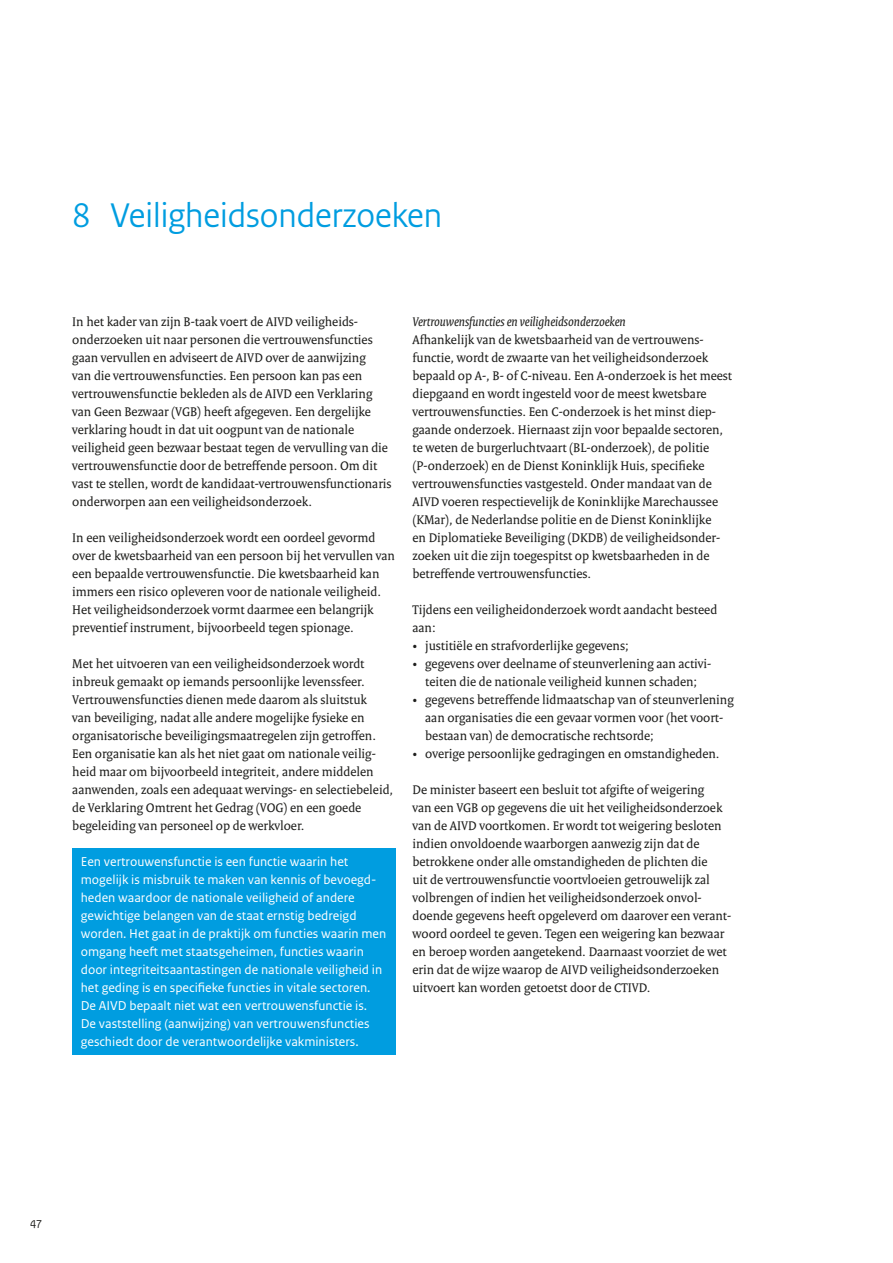
<style>
.page{position:relative;width:893px;height:1263px;background:#fff}
.page>*{position:absolute;margin:0;border:0;box-sizing:border-box;transform-origin:0 0}
.t1{font:36px "Rijksoverheid Sans Heading";color:#009de0}
.t2{font:13.5px/18px "Rijksoverheid Serif";color:#1e1e1c}
.t3{font:13.5px/18px "Rijksoverheid Sans Text";color:#fff}
.t4{font:italic 13.5px "Rijksoverheid Serif";color:#1e1e1c}
.t5{font:12px "Rijksoverheid Sans Text";color:#1e1e1c}
</style>
<div class="page">
<div style="left:72px;top:848px;width:323px;height:206px;background:#009de0"></div>
<h1 class="t1" style="left:72px;top:194px;width:371px">8 Veiligheidsonderzoeken</h1>
<p class="t2" style="left:72px;top:312px;width:321px">In het kader van zijn B-taak voert de AIVD veiligheids&shy;onderzoeken uit naar personen die vertrouwensfuncties gaan vervullen en adviseert de AIVD over de aanwijzing<br>van die vertrouwensfuncties. Een persoon kan pas een vertrouwensfunctie bekleden als de AIVD een Verklaring van Geen Bezwaar (VGB) heeft afgegeven. Een dergelijke verklaring houdt in dat uit oogpunt van de nationale veiligheid geen bezwaar bestaat tegen de vervulling van die vertrouwensfunctie door de betreffende persoon. Om dit vast te stellen, wordt de kandidaat-vertrouwensfunctionaris onderworpen aan een veiligheidsonderzoek.</p>
<p class="t2" style="left:72px;top:528px;width:324px">In een veiligheidsonderzoek wordt een oordeel gevormd over de kwetsbaarheid van een persoon bij het vervullen van een bepaalde vertrouwensfunctie. Die kwetsbaarheid kan immers een risico opleveren voor de nationale veiligheid.<br>Het veiligheidsonderzoek vormt daarmee een belangrijk preventief instrument, bijvoorbeeld tegen spionage.</p>
<p class="t2" style="left:72px;top:654px;width:323px">Met het uitvoeren van een veiligheidsonderzoek wordt inbreuk gemaakt op iemands persoonlijke levenssfeer.<br>Vertrouwensfuncties dienen mede daarom als sluitstuk<br>van beveiliging, nadat alle andere mogelijke fysieke en organisatorische beveiligingsmaatregelen zijn getroffen.<br>Een organisatie kan als het niet gaat om nationale veilig&shy;heid maar om bijvoorbeeld integriteit, andere middelen aanwenden, zoals een adequaat wervings- en selectiebeleid, de Verklaring Omtrent het Gedrag (VOG) en een goede begeleiding van personeel op de werkvloer.</p>
<p class="t3" style="left:81px;top:853px;width:307px">Een vertrouwensfunctie is een functie waarin het mogelijk is misbruik te maken van kennis of bevoegd&shy;heden waardoor de nationale veiligheid of andere gewichtige belangen van de staat ernstig bedreigd worden. Het gaat in de praktijk om functies waarin men omgang heeft met staatsgeheimen, functies waarin door integriteitsaantastingen de nationale veiligheid in het geding is en specifieke functies in vitale sectoren.<br>De AIVD bepaalt niet wat een vertrouwensfunctie is.<br>De vaststelling (aanwijzing) van vertrouwensfuncties geschiedt door de verantwoordelijke vakministers.</p>
<p class="t4" style="left:412px;top:313px;width:215px">Vertrouwensfuncties en veiligheidsonderzoeken</p>
<p class="t2" style="left:412px;top:330px;width:321px">Afhankelijk van de kwetsbaarheid van de vertrouwens&shy;functie, wordt de zwaarte van het veiligheidsonderzoek bepaald op A-, B- of C-niveau. Een A-onderzoek is het meest diepgaand en wordt ingesteld voor de meest kwetsbare vertrouwensfuncties. Een C-onderzoek is het minst diep&shy;gaande onderzoek. Hiernaast zijn voor bepaalde sectoren, te weten de burgerluchtvaart (BL-onderzoek), de politie (P-onderzoek) en de Dienst Koninklijk Huis, specifieke vertrouwensfuncties vastgesteld. Onder mandaat van de AIVD voeren respectievelijk de Koninklijke Marechaussee (KMar), de Nederlandse politie en de Dienst Koninklijke<br>en Diplomatieke Beveiliging (DKDB) de veiligheidsonder&shy;zoeken uit die zijn toegespitst op kwetsbaarheden in de betreffende vertrouwensfuncties.</p>
<p class="t2" style="left:412px;top:600px;width:306px">Tijdens een veiligheidonderzoek wordt aandacht besteed aan:</p>
<p class="t2" style="left:412px;top:636px;width:218px">• justitiële en strafvorderlijke gegevens;</p>
<p class="t2" style="left:412px;top:654px;width:300px;text-align:center">• gegevens over deelname of steunverlening aan activi&shy;teiten die de nationale veiligheid kunnen schaden;</p>
<p class="t2" style="left:425px;top:690px;width:310px;text-indent:-13px">• gegevens betreffende lidmaatschap van of steunverlening aan organisaties die een gevaar vormen voor (het voort&shy;bestaan van) de democratische rechtsorde;</p>
<p class="t2" style="left:412px;top:744px;width:309px">• overige persoonlijke gedragingen en omstandigheden.</p>
<p class="t2" style="left:412px;top:780px;width:320px">De minister baseert een besluit tot afgifte of weigering<br>van een VGB op gegevens die uit het veiligheidsonderzoek van de AIVD voortkomen. Er wordt tot weigering besloten indien onvoldoende waarborgen aanwezig zijn dat de betrokkene onder alle omstandigheden de plichten die<br>uit de vertrouwensfunctie voortvloeien getrouwelijk zal volbrengen of indien het veiligheidsonderzoek onvol&shy;doende gegevens heeft opgeleverd om daarover een verant&shy;woord oordeel te geven. Tegen een weigering kan bezwaar en beroep worden aangetekend. Daarnaast voorziet de wet erin dat de wijze waarop de AIVD veiligheidsonderzoeken uitvoert kan worden getoetst door de CTIVD.</p>
<p class="t5" style="left:30px;top:1215px;width:13px">47</p>
</div>
